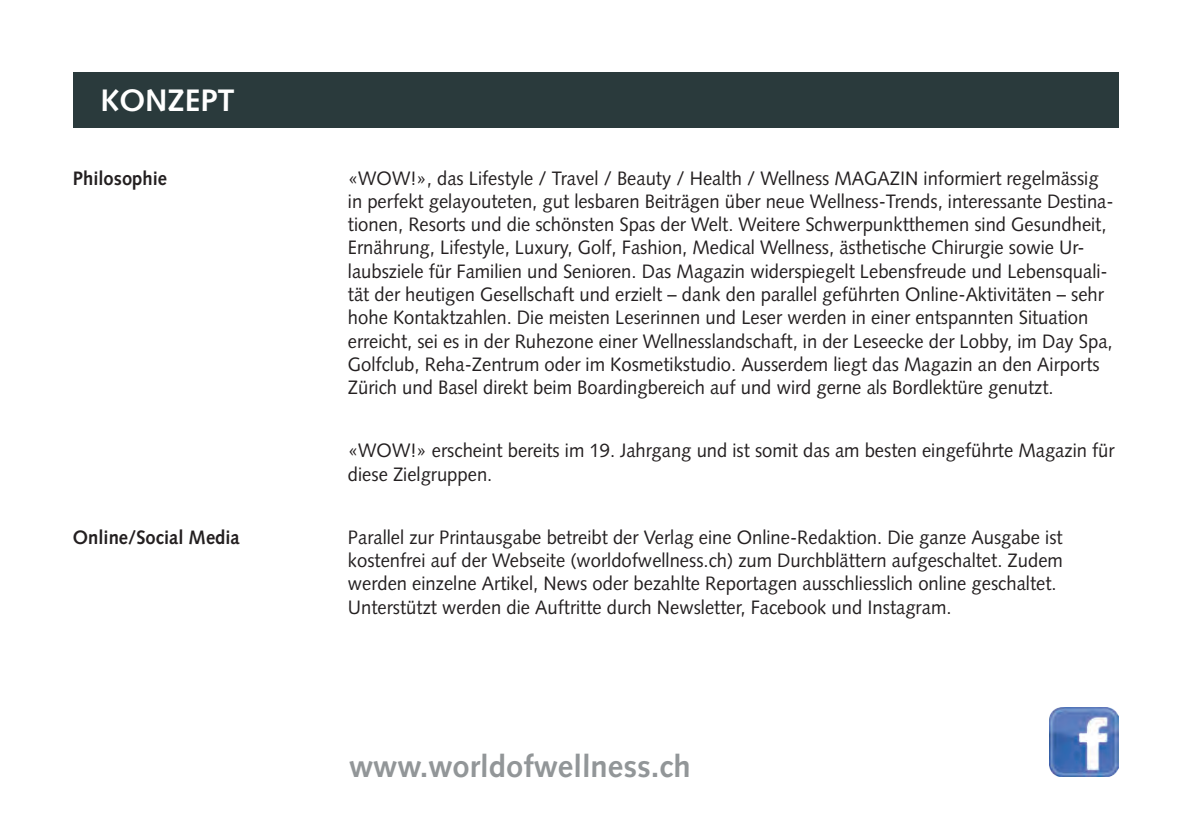
<style>
.page{position:relative;width:1191px;height:840px;background:#fff}
.page>*{position:absolute;margin:0;border:0;box-sizing:border-box;transform-origin:0 0}
.t1{font:700 31px "Syntax";color:#929698}
.t2{font:700 31px "Syntax";color:#fff}
.t3{font:19.4px/23.2px "Syntax";color:#231f20;scale:.95 1}
.t4{font:700 19.4px "Syntax";color:#231f20;scale:.95 1}
</style>
<div class="page">
<div style="left:73px;top:72px;width:1045px;height:55px;background:#2a3a3c"></div>
<img style="left:1049px;top:707px;width:69px;height:69px">
<h1 class="t2" style="left:100px;top:83px;width:136px">KONZEPT</h1>
<p class="t4" style="left:73px;top:167px;width:101px">Philosophie</p>
<p class="t3" style="left:348px;top:166px;width:807px">«WOW!», das Lifestyle / Travel / Beauty / Health / Wellness MAGAZIN informiert regelmässig in perfekt gelayouteten, gut lesbaren Beiträgen über neue Wellness-Trends, interessante Destina&shy;tionen, Resorts und die schönsten Spas der Welt. Weitere Schwerpunktthemen sind Gesundheit, Ernährung, Lifestyle, Luxury, Golf, Fashion, Medical Wellness, ästhetische Chirurgie sowie Ur&shy;laubsziele für Familien und Senioren. Das Magazin widerspiegelt Lebensfreude und Lebensquali&shy;tät der heutigen Gesellschaft und erzielt – dank den parallel geführten Online-Aktivitäten – sehr hohe Kontaktzahlen. Die meisten Leserinnen und Leser werden in einer entspannten Situation erreicht, sei es in der Ruhezone einer Wellnesslandschaft, in der Leseecke der Lobby, im Day Spa, Golfclub, Reha-Zentrum oder im Kosmetikstudio. Ausserdem liegt das Magazin an den Airports Zürich und Basel direkt beim Boardingbereich auf und wird gerne als Bordlektüre genutzt.</p>
<p class="t3" style="left:348px;top:439px;width:808px">«WOW!» erscheint bereits im 19. Jahrgang und ist somit das am besten eingeführte Magazin für diese Zielgruppen.</p>
<p class="t4" style="left:73px;top:525px;width:177px">Online/Social Media</p>
<p class="t3" style="left:348px;top:525px;width:754px">Parallel zur Printausgabe betreibt der Verlag eine Online-Redaktion. Die ganze Ausgabe ist kostenfrei auf der Webseite (worldofwellness.ch) zum Durchblättern aufgeschaltet. Zudem werden einzelne Artikel, News oder bezahlte Reportagen ausschliesslich online geschaltet.<br>Unterstützt werden die Auftritte durch Newsletter, Facebook und Instagram.</p>
<h1 class="t1" style="left:349px;top:747px;width:343px">www.worldofwellness.ch</h1>
</div>
